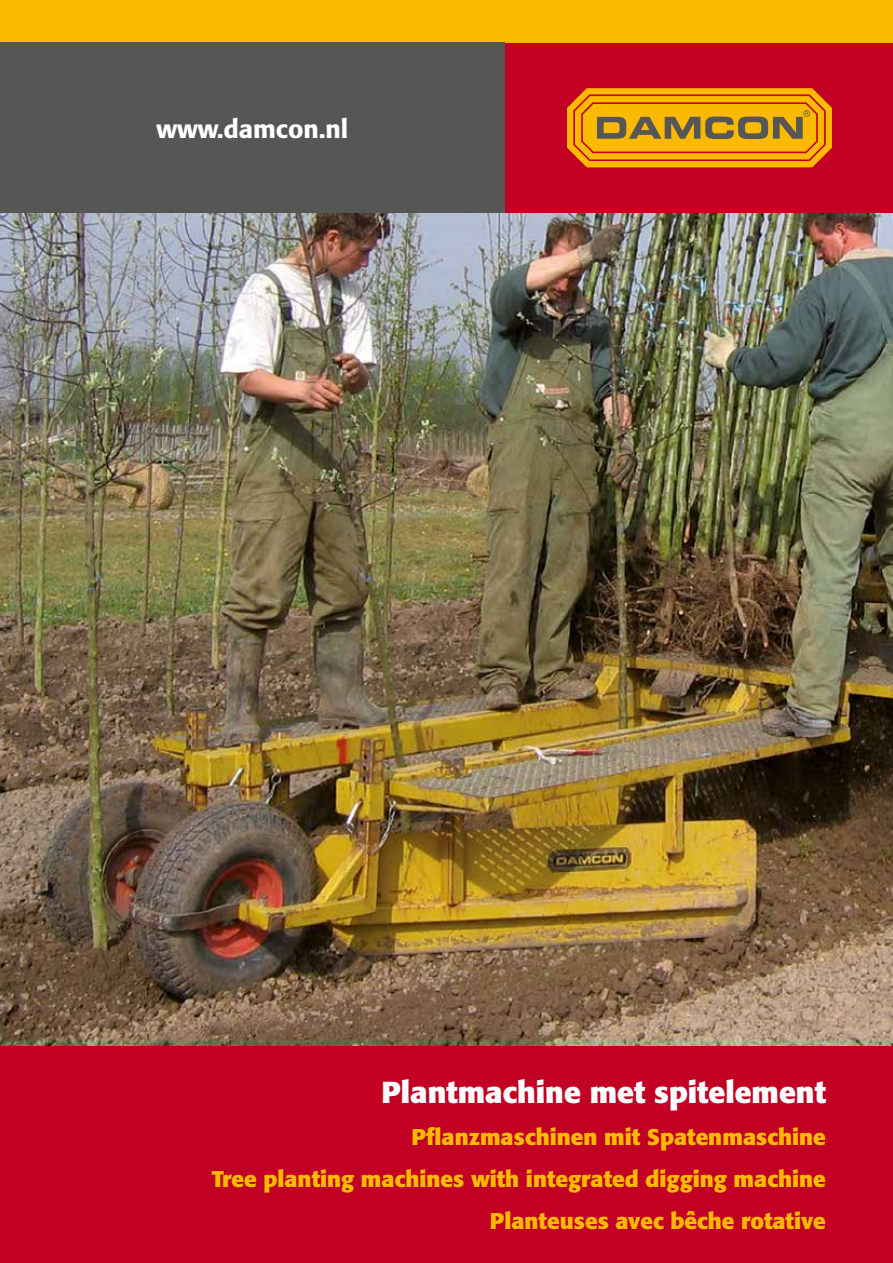
<style>
.page{position:relative;width:893px;height:1263px;background:#fff}
.page>*{position:absolute;margin:0;border:0;box-sizing:border-box;transform-origin:0 0}
.t1{font:700 30px "Formata";color:#fff}
.t2{font:500 25.5px "Formata";color:#fff}
.t3{font:700 22.5px/42px "Formata";color:#fbb900;text-align:right}
</style>
<div class="page">
<div style="left:504px;top:43px;width:389px;height:197px;background:#c10024"></div>
<img style="left:0;top:213px;width:893px;height:834px">
<div style="left:0;top:0;width:893px;height:43px;background:#fbb900"></div>
<svg style="left:567px;top:88px;width:265px;height:79px"></svg>
<div style="left:0;top:43px;width:505px;height:170px;background:#565655"></div>
<div style="left:0;top:1047px;width:893px;height:216px;background:#c10024"></div>
<p class="t2" style="left:156px;top:113px;width:193px">www.damcon.nl</p>
<h1 class="t1" style="left:382px;top:1073px;width:446px">Plantmachine met spitelement</h1>
<p class="t3" style="left:212px;top:1116px;width:616px">Pflanzmaschinen mit Spatenmaschine<br>Tree planting machines with integrated digging machine<br>Planteuses avec bêche rotative</p>
</div>
